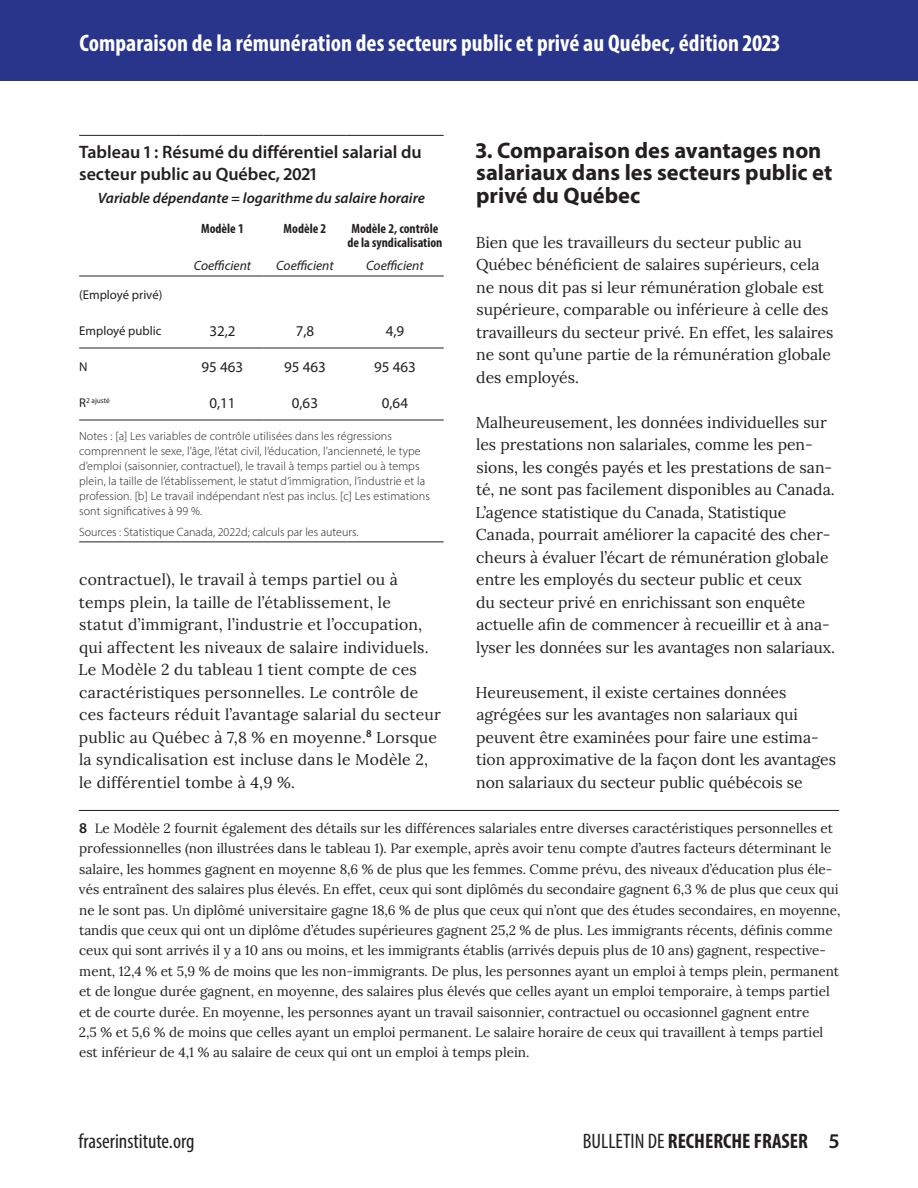
<style>
.page{position:relative;width:918px;height:1188px;background:#fff}
.page>*{position:absolute;margin:0;border:0;box-sizing:border-box;transform-origin:0 0}
.t1{font:700 condensed 24px "Myriad Pro";color:#fff}
.t2{font:700 22.5px/22.5px "Myriad Pro";color:#231f20}
.t3{font:700 condensed 21px "Myriad Pro";color:#231f20}
.t4{font:condensed 21px "Myriad Pro";color:#231f20}
.t5{font:600 18px/22.5px "Myriad Pro";color:#231f20}
.t6{font:15.75px/22.5px "Lora";color:#231f20}
.t7{font:italic 600 15px "Myriad Pro";color:#231f20}
.t8{font:15px "Myriad Pro";color:#231f20}
.t9{font:13.5px/20.4px "Lora";color:#231f20}
.t10{font:700 condensed 13.5px/15px "Myriad Pro";color:#231f20}
.t11{font:italic 13.5px "Myriad Pro";color:#231f20}
.t12{font:12.75px "Myriad Pro";color:#231f20}
.t13{font:300 12px/15px "Myriad Pro";letter-spacing:.01em;color:#231f20}
.t14{font:7.5px "Myriad Pro";color:#231f20}
.s1{font-size:12.75px}
.s2{font-family:"Myriad Pro";font-weight:600;font-size:15px}
.s3{font-weight:400}
.s4{font-weight:600;font-stretch:normal}
</style>
<div class="page">
<div style="left:0;top:0;width:918px;height:81px;background:#29358b"></div>
<hr style="left:79px;top:810px;width:760px;height:1px;background:#231f20">
<hr style="left:79px;top:276px;width:102px;height:1px;background:#231f20">
<hr style="left:181px;top:276px;width:83px;height:1px;background:#231f20">
<hr style="left:264px;top:276px;width:82px;height:1px;background:#231f20">
<hr style="left:346px;top:276px;width:98px;height:1px;background:#231f20">
<hr style="left:79px;top:348px;width:102px;height:1px;background:#231f20">
<hr style="left:181px;top:348px;width:83px;height:1px;background:#231f20">
<hr style="left:264px;top:348px;width:82px;height:1px;background:#231f20">
<hr style="left:346px;top:348px;width:98px;height:1px;background:#231f20">
<hr style="left:79px;top:420px;width:102px;height:1px;background:#231f20">
<hr style="left:181px;top:420px;width:83px;height:1px;background:#231f20">
<hr style="left:264px;top:420px;width:82px;height:1px;background:#231f20">
<hr style="left:346px;top:420px;width:98px;height:1px;background:#231f20">
<hr style="left:79px;top:542px;width:102px;height:1px;background:#231f20">
<hr style="left:181px;top:542px;width:83px;height:1px;background:#231f20">
<hr style="left:264px;top:542px;width:82px;height:1px;background:#231f20">
<hr style="left:346px;top:542px;width:98px;height:1px;background:#231f20">
<hr style="left:79px;top:135px;width:102px;height:1px;background:#231f20">
<hr style="left:181px;top:135px;width:83px;height:1px;background:#231f20">
<hr style="left:264px;top:135px;width:82px;height:1px;background:#231f20">
<hr style="left:346px;top:135px;width:98px;height:1px;background:#231f20">
<h1 class="t1" style="left:80px;top:28px;width:702px">Comparaison de la rémunération des secteurs public et privé au Québec, édition 2023</h1>
<h2 class="t2" style="left:476px;top:138px;width:358px">3. Comparaison des avantages non salariaux dans les secteurs public et privé du Québec</h2>
<p class="t6" style="left:476px;top:230px;width:359px">Bien que les travailleurs du secteur public au Québec bénéficient de salaires supérieurs, cela ne nous dit pas si leur rémunération globale est supérieure, comparable ou inférieure à celle des travailleurs du secteur privé. En effet, les salaires ne sont qu’une partie de la rémunération globale des employés.</p>
<p class="t6" style="left:476px;top:410px;width:361px">Malheureusement, les données individuelles sur les prestations non salariales, comme les pen&shy;sions, les congés payés et les prestations de san&shy;té, ne sont pas facilement disponibles au Canada.<br>L’agence statistique du Canada, Statistique Canada, pourrait améliorer la capacité des cher&shy;cheurs à évaluer l’écart de rémunération globale entre les employés du secteur public et ceux<br>du secteur privé en enrichissant son enquête actuelle afin de commencer à recueillir et à ana&shy;lyser les données sur les avantages non salariaux.</p>
<p class="t6" style="left:476px;top:680px;width:362px">Heureusement, il existe certaines données agrégées sur les avantages non salariaux qui peuvent être examinées pour faire une estima&shy;tion approximative de la façon dont les avantages non salariaux du secteur public québécois se</p>
<p class="t5" style="left:79px;top:140px;width:344px">Tableau 1 : Résumé du différentiel salarial du secteur public au Québec, 2021</p>
<p class="t7" style="left:98px;top:188px;width:329px">Variable dépendante = logarithme du salaire horaire</p>
<p class="t10" style="left:201px;top:220px;width:44px">Modèle 1</p>
<p class="t10" style="left:284px;top:220px;width:44px">Modèle 2</p>
<p class="t10" style="left:347px;top:220px;width:97px">Modèle 2, contrôle de la syndicalisation</p>
<p class="t11" style="left:194px;top:257px;width:59px">Coefficient</p>
<p class="t11" style="left:276px;top:257px;width:59px">Coefficient</p>
<p class="t11" style="left:366px;top:257px;width:59px">Coefficient</p>
<p class="t12" style="left:79px;top:287px;width:85px">(Employé privé)</p>
<p class="t12" style="left:79px;top:323px;width:84px">Employé public</p>
<p class="t8" style="left:209px;top:321px;width:28px">32,2</p>
<p class="t8" style="left:296px;top:321px;width:20px">7,8</p>
<p class="t8" style="left:386px;top:321px;width:20px">4,9</p>
<p class="t12" style="left:79px;top:359px;width:10px">N</p>
<p class="t8" style="left:202px;top:357px;width:43px">95 463</p>
<p class="t8" style="left:284px;top:357px;width:43px">95 463</p>
<p class="t8" style="left:374px;top:357px;width:43px">95 463</p>
<p class="t14" style="left:79px;top:395px;width:32px"><span class="s1">R</span>2 ajusté</p>
<p class="t8" style="left:209px;top:393px;width:28px">0,11</p>
<p class="t8" style="left:292px;top:393px;width:28px">0,63</p>
<p class="t8" style="left:382px;top:393px;width:28px">0,64</p>
<p class="t13" style="left:79px;top:429px;width:352px">Notes : [a] Les variables de contrôle utilisées dans les régressions comprennent le sexe, l’âge, l’état civil, l’éducation, l’ancienneté, le type d’emploi (saisonnier, contractuel), le travail à temps partiel ou à temps plein, la taille de l’établissement, le statut d’immigration, l’industrie et la profession. [b] Le travail indépendant n’est pas inclus. [c] Les estimations sont significatives à 99 %.</p>
<p class="t13" style="left:79px;top:524px;width:281px">Sources : Statistique Canada, 2022d; calculs par les auteurs.</p>
<p class="t6" style="left:79px;top:567px;width:364px">contractuel), le travail à temps partiel ou à temps plein, la taille de l’établissement, le<br>statut d’immigrant, l’industrie et l’occupation, qui affectent les niveaux de salaire individuels.<br>Le Modèle 2 du tableau 1 tient compte de ces caractéristiques personnelles. Le contrôle de ces facteurs réduit l’avantage salarial du secteur public au Québec à 7,8 % en moyenne.<sup>8</sup> Lorsque la syndicalisation est incluse dans le Modèle 2, le différentiel tombe à 4,9 %.</p>
<p class="t9" style="left:79px;top:817px;width:763px"><span class="s2">8</span> Le Modèle 2 fournit également des détails sur les différences salariales entre diverses caractéristiques personnelles et professionnelles (non illustrées dans le tableau 1). Par exemple, après avoir tenu compte d’autres facteurs déterminant le salaire, les hommes gagnent en moyenne 8,6 % de plus que les femmes. Comme prévu, des niveaux d’éducation plus éle&shy;vés entraînent des salaires plus élevés. En effet, ceux qui sont diplômés du secondaire gagnent 6,3 % de plus que ceux qui ne le sont pas. Un diplômé universitaire gagne 18,6 % de plus que ceux qui n’ont que des études secondaires, en moyenne, tandis que ceux qui ont un diplôme d’études supérieures gagnent 25,2 % de plus. Les immigrants récents, définis comme ceux qui sont arrivés il y a 10 ans ou moins, et les immigrants établis (arrivés depuis plus de 10 ans) gagnent, respective&shy;ment, 12,4 % et 5,9 % de moins que les non-immigrants. De plus, les personnes ayant un emploi à temps plein, permanent et de longue durée gagnent, en moyenne, des salaires plus élevés que celles ayant un emploi temporaire, à temps partiel et de courte durée. En moyenne, les personnes ayant un travail saisonnier, contractuel ou occasionnel gagnent entre<br>2,5 % et 5,6 % de moins que celles ayant un emploi permanent. Le salaire horaire de ceux qui travaillent à temps partiel est inférieur de 4,1 % au salaire de ceux qui ont un emploi à temps plein.</p>
<h3 class="t4" style="left:79px;top:1128px;width:117px">fraserinstitute.org</h3>
<h3 class="t3" style="left:583px;top:1127px;width:258px"><span class="s3">BULLETIN DE</span> RECHERCHE FRASER <span class="s4">5</span></h3>
</div>
